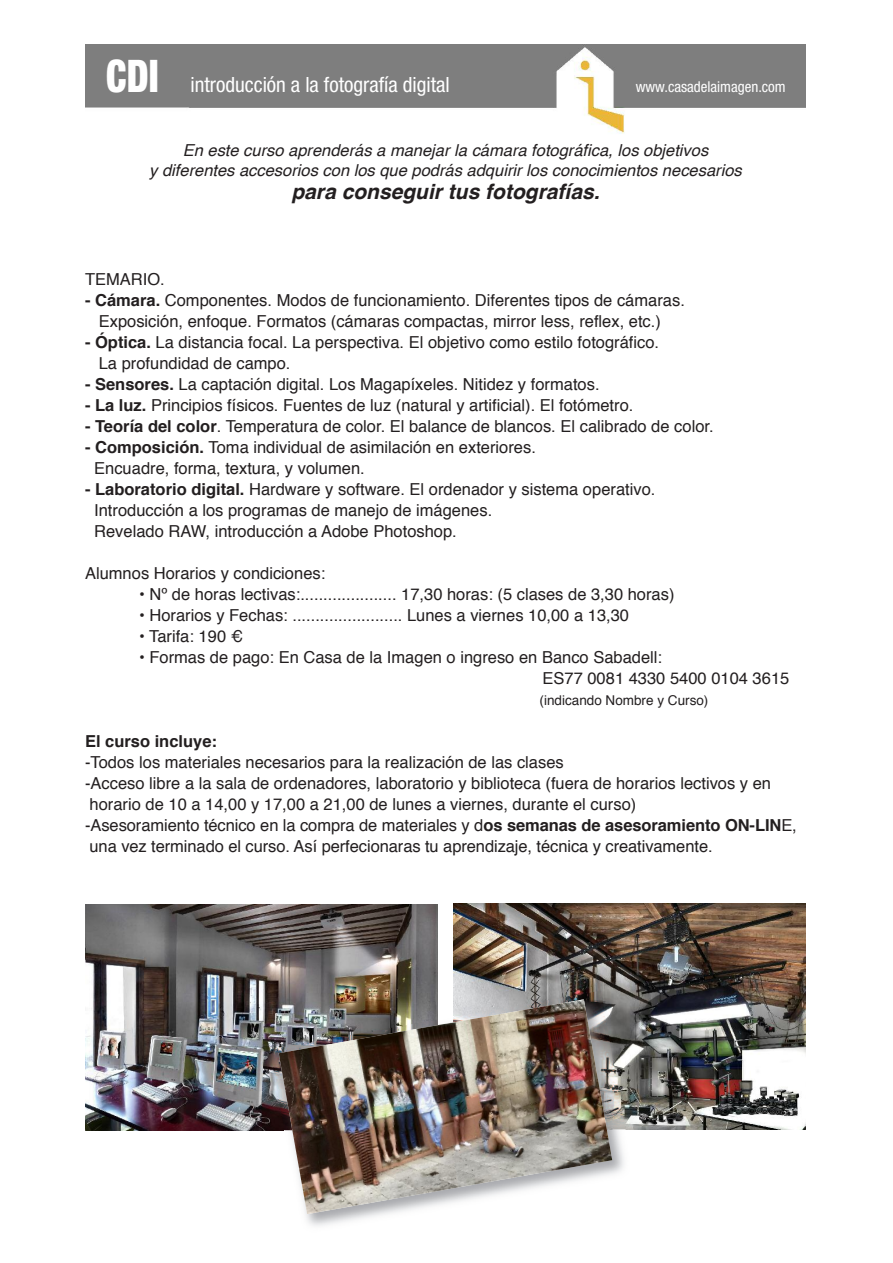
<style>
.page{position:relative;width:893px;height:1263px;background:#fff}
.page>*{position:absolute;margin:0;border:0;box-sizing:border-box;transform-origin:0 0}
.t1{font:condensed 21px "Helvetica Neue";color:#fff}
.t2{font:italic 700 21px "Helvetica";color:#231f20}
.t3{font:16.5px/21px "Helvetica";color:#231f20}
.t4{font:italic 16.5px/19.8px "Helvetica";color:#231f20;text-align:center}
.t5{font:700 16.5px "Helvetica";color:#231f20}
.t6{font:condensed 15px "Helvetica Neue";color:#fff}
.t7{font:13.5px "Helvetica";color:#231f20}
.s1{font-weight:900;font-size:45px}
.s2{font-weight:700}
</style>
<div class="page">
<img style="left:85px;top:45px;width:721px;height:89px">
<img style="left:85px;top:905px;width:353px;height:225px">
<img style="left:453px;top:904px;width:353px;height:225px">
<img style="left:305px;top:1017px;width:329px;height:209px">
<img style="left:270px;top:1019px;width:9px;height:111px">
<img style="left:453px;top:991px;width:172px;height:138px">
<img style="left:279px;top:999px;width:333px;height:215px">
<p class="t1" style="left:106px;top:77px;width:345px"><span class="s1">CDI</span> introducción a la fotografía digital</p>
<p class="t6" style="left:636px;top:81px;width:151px">www.casadelaimagen.com</p>
<p class="t4" style="left:149px;top:142px;width:594px">En este curso aprenderás a manejar la cámara fotográfica, los objetivos<br>y diferentes accesorios con los que podrás adquirir los conocimientos necesarios</p>
<p class="t2" style="left:291px;top:183px;width:310px">para conseguir tus fotografías.</p>
<p class="t3" style="left:85px;top:270px;width:81px">TEMARIO.</p>
<p class="t3" style="left:99px;top:291px;width:588px;text-indent:-14px"><span class="s2">- Cámara.</span> Componentes. Modos de funcionamiento. Diferentes tipos de cámaras.<br>Exposición, enfoque. Formatos (cámaras compactas, mirror less, reflex, etc.)</p>
<p class="t3" style="left:99px;top:333px;width:562px;text-indent:-14px"><span class="s2">- Óptica.</span> La distancia focal. La perspectiva. El objetivo como estilo fotográfico.<br>La profundidad de campo.</p>
<p class="t3" style="left:85px;top:375px;width:516px"><span class="s2">- Sensores.</span> La captación digital. Los Magapíxeles. Nitidez y formatos.</p>
<p class="t3" style="left:85px;top:396px;width:550px"><span class="s2">- La luz.</span> Principios físicos. Fuentes de luz (natural y artificial). El fotómetro.</p>
<p class="t3" style="left:85px;top:417px;width:630px"><span class="s2">- Teoría del color</span>. Temperatura de color. El balance de blancos. El calibrado de color.</p>
<p class="t3" style="left:94px;top:438px;width:443px;text-indent:-9px"><span class="s2">- Composición.</span> Toma individual de asimilación en exteriores.<br>Encuadre, forma, textura, y volumen.</p>
<p class="t3" style="left:94px;top:480px;width:563px;text-indent:-9px"><span class="s2">- Laboratorio digital.</span> Hardware y software. El ordenador y sistema operativo.<br>Introducción a los programas de manejo de imágenes.<br>Revelado RAW, introducción a Adobe Photoshop.</p>
<p class="t3" style="left:85px;top:564px;width:242px">Alumnos Horarios y condiciones:</p>
<p class="t3" style="left:139px;top:585px;width:537px">• Nº de horas lectivas:..................... 17,30 horas: (5 clases de 3,30 horas)</p>
<p class="t3" style="left:139px;top:606px;width:492px">• Horarios y Fechas: ........................ Lunes a viernes 10,00 a 13,30</p>
<p class="t3" style="left:139px;top:627px;width:105px">• Tarifa: 190 €</p>
<p class="t3" style="left:542px;top:648px;width:248px;text-indent:-403px">• Formas de pago: En Casa de la Imagen o ingreso en Banco Sabadell:<br>ES77 0081 4330 5400 0104 3615</p>
<p class="t7" style="left:540px;top:694px;width:170px">(indicando Nombre y Curso)</p>
<p class="t5" style="left:85px;top:734px;width:134px">El curso incluye:</p>
<p class="t3" style="left:85px;top:753px;width:713px">-Todos los materiales necesarios para la realización de las clases<br>-Acceso libre a la sala de ordenadores, laboratorio y biblioteca (fuera de horarios lectivos y en horario de 10 a 14,00 y 17,00 a 21,00 de lunes a viernes, durante el curso)<br>-Asesoramiento técnico en la compra de materiales y d<span class="s2">os semanas de asesoramiento ON-LIN</span>E, una vez terminado el curso. Así perfecionaras tu aprendizaje, técnica y creativamente.</p>
</div>
